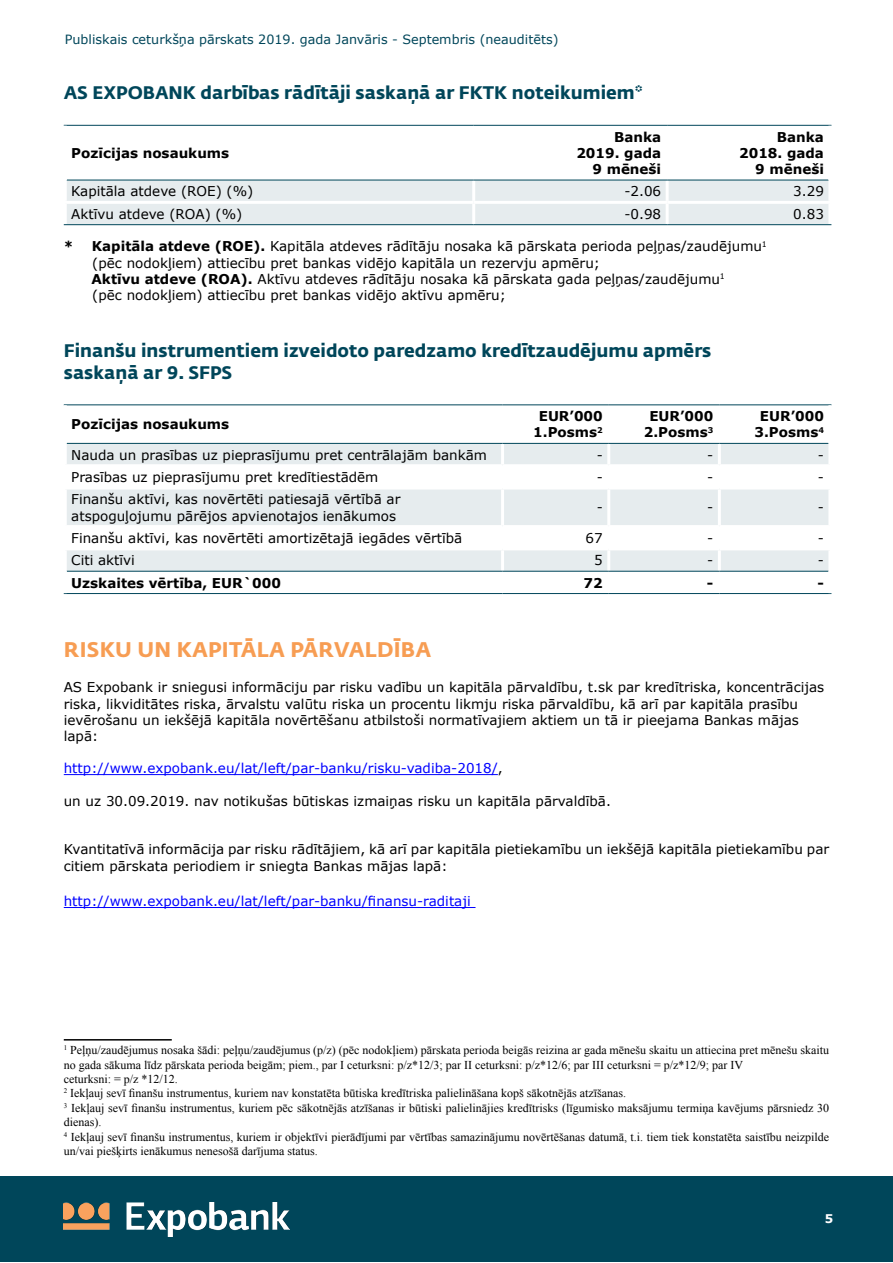
<style>
.page{position:relative;width:893px;height:1263px;background:#fff}
.page>*{position:absolute;margin:0;border:0;box-sizing:border-box;transform-origin:0 0}
.t1{font:700 21px "Fedra Sans Alt Pro";letter-spacing:.01em;color:#f79d53}
.t2{font:700 18px/21.6px "Fedra Sans Alt Pro";color:#00465a}
.t3{font:13.5px/16.2px "Verdana";color:#000}
.t4{font:700 13.5px/16.2px "Verdana";color:#000;text-align:center}
.t5{font:13.5px "Verdana";color:#00f}
.t6{font:12.75px "Verdana";color:#00465a}
.t7{font:12px/14.4px "Times New Roman";color:#000}
.t8{font:700 12px "Verdana";color:#fff}
.s1{font-weight:700}
.s2{color:#000}
</style>
<div class="page">
<div style="left:0;top:1177px;width:893px;height:85px;background:#00465a"></div>
<img style="left:64px;top:1202px;width:226px;height:34px">
<hr style="left:64px;top:774px;width:434px;height:1px;background:#00f">
<hr style="left:64px;top:907px;width:411px;height:1px;background:#00f">
<div style="left:67px;top:179px;width:761px;height:45px;background:#e6ecee"></div>
<hr style="left:472px;top:126px;width:3px;height:54px;background:#fff">
<hr style="left:666px;top:126px;width:3px;height:54px;background:#fff">
<hr style="left:472px;top:180px;width:3px;height:21px;background:#fff">
<hr style="left:666px;top:180px;width:3px;height:21px;background:#fff">
<hr style="left:472px;top:204px;width:3px;height:20px;background:#fff">
<hr style="left:666px;top:204px;width:3px;height:20px;background:#fff">
<hr style="left:64px;top:224px;width:410px;height:1px;background:#00465a">
<hr style="left:474px;top:224px;width:193px;height:1px;background:#00465a">
<hr style="left:667px;top:224px;width:164px;height:1px;background:#00465a">
<hr style="left:64px;top:201px;width:410px;height:3px;background:#fff">
<hr style="left:474px;top:201px;width:193px;height:3px;background:#fff">
<hr style="left:667px;top:201px;width:164px;height:3px;background:#fff">
<hr style="left:64px;top:125px;width:410px;height:1px;background:#00465a">
<hr style="left:474px;top:125px;width:193px;height:1px;background:#00465a">
<hr style="left:667px;top:125px;width:164px;height:1px;background:#00465a">
<hr style="left:67px;top:180px;width:407px;height:1px;background:#00465a">
<hr style="left:474px;top:180px;width:193px;height:1px;background:#00465a">
<hr style="left:667px;top:180px;width:161px;height:1px;background:#00465a">
<svg style="left:67px;top:405px;width:761px;height:38px"></svg>
<svg style="left:67px;top:444px;width:761px;height:127px;fill:#e6ecee"></svg>
<hr style="left:501px;top:444px;width:3px;height:20px;background:#fff">
<hr style="left:607px;top:444px;width:3px;height:20px;background:#fff">
<hr style="left:718px;top:444px;width:3px;height:20px;background:#fff">
<hr style="left:501px;top:467px;width:3px;height:19px;background:#fff">
<hr style="left:607px;top:467px;width:3px;height:19px;background:#fff">
<hr style="left:718px;top:467px;width:3px;height:19px;background:#fff">
<hr style="left:501px;top:489px;width:3px;height:36px;background:#fff">
<hr style="left:607px;top:489px;width:3px;height:36px;background:#fff">
<hr style="left:718px;top:489px;width:3px;height:36px;background:#fff">
<hr style="left:501px;top:528px;width:3px;height:19px;background:#fff">
<hr style="left:607px;top:528px;width:3px;height:19px;background:#fff">
<hr style="left:718px;top:528px;width:3px;height:19px;background:#fff">
<hr style="left:501px;top:550px;width:3px;height:21px;background:#fff">
<hr style="left:607px;top:550px;width:3px;height:21px;background:#fff">
<hr style="left:718px;top:550px;width:3px;height:21px;background:#fff">
<hr style="left:607px;top:405px;width:3px;height:38px;background:#fff">
<hr style="left:718px;top:405px;width:3px;height:38px;background:#fff">
<hr style="left:501px;top:405px;width:3px;height:38px;background:#fff">
<hr style="left:64px;top:464px;width:439px;height:3px;background:#fff">
<hr style="left:503px;top:464px;width:106px;height:3px;background:#fff">
<hr style="left:609px;top:464px;width:110px;height:3px;background:#fff">
<hr style="left:719px;top:464px;width:112px;height:3px;background:#fff">
<hr style="left:64px;top:404px;width:439px;height:1px;background:#00465a">
<hr style="left:503px;top:404px;width:106px;height:1px;background:#00465a">
<hr style="left:609px;top:404px;width:110px;height:1px;background:#00465a">
<hr style="left:719px;top:404px;width:112px;height:1px;background:#00465a">
<hr style="left:67px;top:443px;width:436px;height:1px;background:#00465a">
<hr style="left:503px;top:443px;width:106px;height:1px;background:#00465a">
<hr style="left:609px;top:443px;width:110px;height:1px;background:#00465a">
<hr style="left:719px;top:443px;width:109px;height:1px;background:#00465a">
<hr style="left:64px;top:486px;width:439px;height:3px;background:#fff">
<hr style="left:503px;top:486px;width:106px;height:3px;background:#fff">
<hr style="left:609px;top:486px;width:110px;height:3px;background:#fff">
<hr style="left:719px;top:486px;width:112px;height:3px;background:#fff">
<hr style="left:64px;top:525px;width:439px;height:3px;background:#fff">
<hr style="left:503px;top:525px;width:106px;height:3px;background:#fff">
<hr style="left:609px;top:525px;width:110px;height:3px;background:#fff">
<hr style="left:719px;top:525px;width:112px;height:3px;background:#fff">
<hr style="left:64px;top:547px;width:439px;height:3px;background:#fff">
<hr style="left:503px;top:547px;width:106px;height:3px;background:#fff">
<hr style="left:609px;top:547px;width:110px;height:3px;background:#fff">
<hr style="left:719px;top:547px;width:112px;height:3px;background:#fff">
<hr style="left:67px;top:571px;width:436px;height:1px;background:#00465a">
<hr style="left:503px;top:571px;width:106px;height:1px;background:#00465a">
<hr style="left:609px;top:571px;width:110px;height:1px;background:#00465a">
<hr style="left:719px;top:571px;width:109px;height:1px;background:#00465a">
<hr style="left:64px;top:593px;width:439px;height:1px;background:#00465a">
<hr style="left:503px;top:593px;width:106px;height:1px;background:#00465a">
<hr style="left:609px;top:593px;width:110px;height:1px;background:#00465a">
<hr style="left:719px;top:593px;width:112px;height:1px;background:#00465a">
<hr style="left:64px;top:1039px;width:108px;height:1px;background:#000">
<p class="t6" style="left:65px;top:31px;width:495px">Publiskais ceturkšņa pārskats 2019. gada Janvāris - Septembris (neauditēts)</p>
<h2 class="t2" style="left:64px;top:82px;width:580px">AS EXPOBANK darbības rādītāji saskaņā ar FKTK noteikumiem*</h2>
<p class="t4" style="left:71px;top:145px;width:159px">Pozīcijas nosaukums</p>
<p class="t4" style="left:576px;top:129px;width:86px;text-align:right">Banka<br>2019. gada<br>9 mēneši</p>
<p class="t4" style="left:739px;top:129px;width:86px;text-align:right">Banka<br>2018. gada<br>9 mēneši</p>
<p class="t3" style="left:71px;top:184px;width:184px">Kapitāla atdeve (ROE) (%)</p>
<p class="t3" style="left:624px;top:184px;width:38px">-2.06</p>
<p class="t3" style="left:793px;top:184px;width:32px">3.29</p>
<p class="t3" style="left:71px;top:206px;width:173px">Aktīvu atdeve (ROA) (%)</p>
<p class="t3" style="left:624px;top:206px;width:38px">-0.98</p>
<p class="t3" style="left:793px;top:206px;width:32px">0.83</p>
<p class="t3" style="left:91px;top:239px;width:677px;text-indent:-28px"><span class="s1">* Kapitāla atdeve (ROE).</span> Kapitāla atdeves rādītāju nosaka kā pārskata perioda peļņas/zaudējumu<sup>1 </sup>(pēc nodokļiem) attiecību pret bankas vidējo kapitāla un rezervju apmēru;<br><span class="s1">Aktīvu atdeve (ROA).</span> Aktīvu atdeves rādītāju nosaka kā pārskata gada peļņas/zaudējumu<sup>1<br></sup>(pēc nodokļiem) attiecību pret bankas vidējo aktīvu apmēru;</p>
<h2 class="t2" style="left:64px;top:340px;width:649px">Finanšu instrumentiem izveidoto paredzamo kredītzaudējumu apmērs saskaņā ar 9. SFPS</h2>
<p class="t4" style="left:71px;top:416px;width:159px">Pozīcijas nosaukums</p>
<p class="t4" style="left:533px;top:408px;width:71px">EUR’000<br>1.Posms<sup>2</sup></p>
<p class="t4" style="left:644px;top:408px;width:71px">EUR’000<br>2.Posms<sup>3</sup></p>
<p class="t4" style="left:754px;top:408px;width:71px">EUR’000<br>3.Posms<sup>4</sup></p>
<p class="t3" style="left:71px;top:447px;width:417px">Nauda un prasības uz pieprasījumu pret centrālajām bankām</p>
<p class="t3" style="left:597px;top:447px;width:8px">-</p>
<p class="t3" style="left:707px;top:447px;width:8px">-</p>
<p class="t3" style="left:818px;top:447px;width:8px">-</p>
<p class="t3" style="left:71px;top:469px;width:309px">Prasības uz pieprasījumu pret kredītiestādēm</p>
<p class="t3" style="left:597px;top:469px;width:8px">-</p>
<p class="t3" style="left:707px;top:469px;width:8px">-</p>
<p class="t3" style="left:818px;top:469px;width:8px">-</p>
<p class="t3" style="left:71px;top:492px;width:331px">Finanšu aktīvi, kas novērtēti patiesajā vērtībā ar atspoguļojumu pārējos apvienotajos ienākumos</p>
<p class="t3" style="left:597px;top:500px;width:8px">-</p>
<p class="t3" style="left:707px;top:500px;width:8px">-</p>
<p class="t3" style="left:818px;top:500px;width:8px">-</p>
<p class="t3" style="left:71px;top:530px;width:393px">Finanšu aktīvi, kas novērtēti amortizētajā iegādes vērtībā</p>
<p class="t3" style="left:586px;top:530px;width:19px">67</p>
<p class="t3" style="left:707px;top:530px;width:8px">-</p>
<p class="t3" style="left:818px;top:530px;width:8px">-</p>
<p class="t3" style="left:71px;top:552px;width:65px">Citi aktīvi</p>
<p class="t3" style="left:594px;top:552px;width:10px">5</p>
<p class="t3" style="left:707px;top:552px;width:8px">-</p>
<p class="t3" style="left:818px;top:552px;width:8px">-</p>
<p class="t4" style="left:71px;top:575px;width:211px">Uzskaites vērtība, EUR`000</p>
<p class="t4" style="left:584px;top:575px;width:21px">72</p>
<p class="t4" style="left:707px;top:575px;width:8px">-</p>
<p class="t4" style="left:817px;top:575px;width:8px">-</p>
<h1 class="t1" style="left:64px;top:636px;width:369px">RISKU UN KAPITĀLA PĀRVALDĪBA</h1>
<p class="t3" style="left:64px;top:680px;width:762px">AS Expobank ir sniegusi informāciju par risku vadību un kapitāla pārvaldību, t.sk par kredītriska, koncentrācijas riska, likviditātes riska, ārvalstu valūtu riska un procentu likmju riska pārvaldību, kā arī par kapitāla prasību ievērošanu un iekšējā kapitāla novērtēšanu atbilstoši normatīvajiem aktiem un tā ir pieejama Bankas mājas lapā:</p>
<p class="t5" style="left:64px;top:760px;width:440px">http://www.expobank.eu/lat/left/par-banku/risku-vadiba-2018/<span class="s2">,</span></p>
<p class="t3" style="left:64px;top:793px;width:549px">un uz 30.09.2019. nav notikušas būtiskas izmaiņas risku un kapitāla pārvaldībā.</p>
<p class="t3" style="left:64px;top:842px;width:767px">Kvantitatīvā informācija par risku rādītājiem, kā arī par kapitāla pietiekamību un iekšējā kapitāla pietiekamību par citiem pārskata periodiem ir sniegta Bankas mājas lapā:</p>
<p class="t5" style="left:64px;top:893px;width:408px">http://www.expobank.eu/lat/left/par-banku/finansu-raditaji</p>
<p class="t7" style="left:64px;top:1043px;width:767px"><sup>1</sup> Peļņu/zaudējumus nosaka šādi: peļņu/zaudējumus (p/z) (pēc nodokļiem) pārskata perioda beigās reizina ar gada mēnešu skaitu un attiecina pret mēnešu skaitu no gada sākuma līdz pārskata perioda beigām; piem., par I ceturksni: p/z*12/3; par II ceturksni: p/z*12/6; par III ceturksni = p/z*12/9; par IV<br>ceturksni: = p/z *12/12.<br><sup>2</sup> Iekļauj sevī finanšu instrumentus, kuriem nav konstatēta būtiska kredītriska palielināšana kopš sākotnējās atzīšanas.<br><sup>3</sup> Iekļauj sevī finanšu instrumentus, kuriem pēc sākotnējās atzīšanas ir būtiski palielinājies kredītrisks (līgumisko maksājumu termiņa kavējums pārsniedz 30 dienas).<br><sup>4</sup> Iekļauj sevī finanšu instrumentus, kuriem ir objektīvi pierādījumi par vērtības samazinājumu novērtēšanas datumā, t.i. tiem tiek konstatēta saistību neizpilde un/vai piešķirts ienākumus nenesošā darījuma status.</p>
<p class="t8" style="left:825px;top:1210px;width:10px">5</p>
</div>
